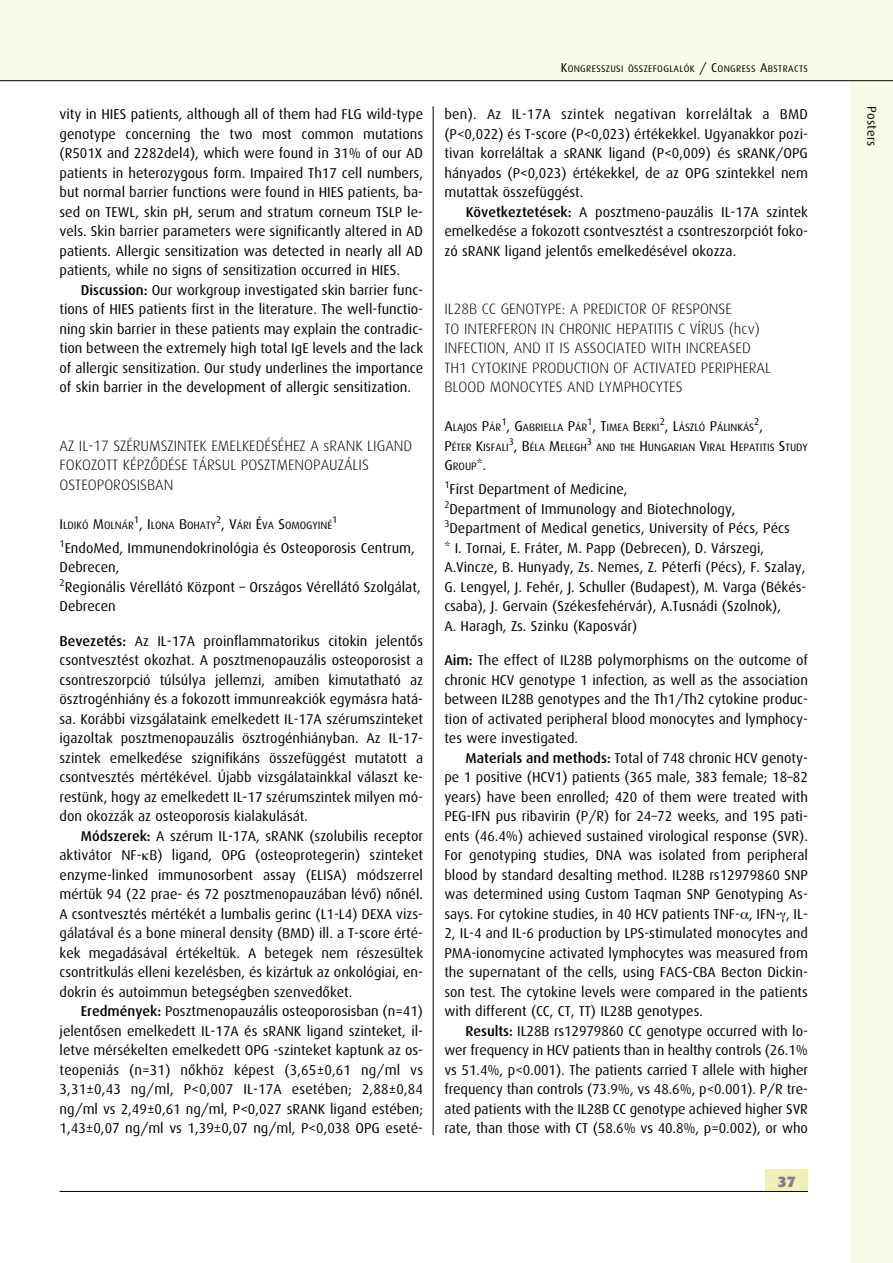
<style>
.page{position:relative;width:893px;height:1263px;background:#fff}
.page>*{position:absolute;margin:0;border:0;box-sizing:border-box;transform-origin:0 0}
.t1{font:300 15px/19.5px "Dax Hu";color:#000}
.t2{font:900 15px "Dax Hu";color:#808080}
.t3{font:14.25px/19.5px "Dax Hu";color:#000;text-align:justify}
.t4{font:12.75px "Dax Hu";letter-spacing:.015em;color:#000}
.t5{font:10.65px "Dax Hu";color:#000}
.t6{font:9.75px "Dax Hu";color:#000}
.t7{font:9.6px "Dax Hu";letter-spacing:.035em;color:#000}
.s1{font-weight:500}
.s2{font-size:14.25px}
.s3{font-size:12.75px}
</style>
<div class="page">
<div style="left:850px;top:0;width:43px;height:1263px;background:#fafaea"></div>
<div style="left:0;top:0;width:893px;height:81px;background:#fafaea"></div>
<hr style="left:0;top:80px;width:893px;height:1px;background:#000">
<hr style="left:60px;top:1191px;width:748px;height:1px;background:#000">
<div style="left:765px;top:1169px;width:43px;height:22px;background:#f0efba"></div>
<hr style="left:433px;top:106px;width:1px;height:1029px;background:#000">
<p class="t3" style="left:60px;top:105px;width:365px">vity in HIES patients, although all of them had FLG wild-type genotype concerning the two most common mutations (R501X and 2282del4), which were found in 31% of our AD patients in heterozygous form. Impaired Th17 cell numbers, but normal barrier functions were found in HIES patients, ba&shy;sed on TEWL, skin pH, serum and stratum corneum TSLP le&shy;vels. Skin barrier parameters were significantly altered in AD patients. Allergic sensitization was detected in nearly all AD patients, while no signs of sensitization occurred in HIES.</p>
<p class="t3" style="left:60px;top:281px;width:365px;text-indent:21px"><span class="s1">Discussion:</span> Our workgroup investigated skin barrier func&shy;tions of HIES patients first in the literature. The well-functio&shy;ning skin barrier in these patients may explain the contradic&shy;tion between the extremely high total IgE levels and the lack of allergic sensitization. Our study underlines the importance of skin barrier in the development of allergic sensitization.</p>
<p class="t1" style="left:60px;top:437px;width:354px">AZ IL-17 SZÉRUMSZINTEK EMELKEDÉSÉHEZ A sRANK LIGAND<br>FOKOZOTT KÉPZÔDÉSE TÁRSUL POSZTMENOPAUZÁLIS<br>OSTEOPOROSISBAN</p>
<p class="t5" style="left:60px;top:520px;width:274px"><span class="s2">I</span>LDIKÓ <span class="s2">M</span>OLNÁR<sup>1</sup><span class="s2">, I</span>LONA <span class="s2">B</span>OHATY<sup>2</sup><span class="s2">, V</span>ÁRI <span class="s2">É</span>VA <span class="s2">S</span>OMOGYINÉ</p>
<p class="t6" style="left:332px;top:515px;width:7px">1</p>
<p class="t3" style="left:60px;top:539px;width:363px;text-align:left"><sup>1</sup>EndoMed, Immunendokrinológia és Osteoporosis Centrum, Debrecen,<br><sup>2</sup>Regionális Vérellátó Központ – Országos Vérellátó Szolgálat, Debrecen</p>
<p class="t3" style="left:60px;top:632px;width:365px"><span class="s1">Bevezetés:</span> Az IL-17A proinflammatorikus citokin jelentôs csontvesztést okozhat. A posztmenopauzális osteoporosist a csontreszorpció túlsúlya jellemzi, amiben kimutatható az ösztrogénhiány és a fokozott immunreakciók egymásra hatá&shy;sa. Korábbi vizsgálataink emelkedett IL-17A szérumszinteket igazoltak posztmenopauzális ösztrogénhiányban. Az IL-17- szintek emelkedése szignifikáns összefüggést mutatott a csontvesztés mértékével. Újabb vizsgálatainkkal választ ke&shy;restünk, hogy az emelkedett IL-17 szérumszintek milyen mó&shy;don okozzák az osteoporosis kialakulását.</p>
<p class="t3" style="left:60px;top:827px;width:365px;text-indent:21px"><span class="s1">Módszerek:</span> A szérum IL-17A, sRANK (szolubilis receptor aktivátor NF- B) ligand, OPG (osteoprotegerin) szinteket enzyme-linked immunosorbent assay (ELISA) módszerrel mértük 94 (22 prae- és 72 posztmenopauzában lévô) nônél.<br>A csontvesztés mértékét a lumbalis gerinc (L1-L4) DEXA vizs&shy;gálatával és a bone mineral density (BMD) ill. a T-score érté&shy;kek megadásával értékeltük. A betegek nem részesültek csontritkulás elleni kezelésben, és kizártuk az onkológiai, en&shy;dokrin és autoimmun betegségben szenvedôket.</p>
<p class="t3" style="left:60px;top:1002px;width:365px;text-indent:21px"><span class="s1">Eredmények:</span> Posztmenopauzális osteoporosisban (n=41) jelentôsen emelkedett IL-17A és sRANK ligand szinteket, il&shy;letve mérsékelten emelkedett OPG -szinteket kaptunk az os&shy;teopeniás (n=31) nôkhöz képest (3,65±0,61 ng/ml vs 3,31±0,43 ng/ml, P&lt;0,007 IL-17A esetében; 2,88±0,84 ng/ml vs 2,49±0,61 ng/ml, P&lt;0,027 sRANK ligand estében; 1,43±0,07 ng/ml vs 1,39±0,07 ng/ml, P&lt;0,038 OPG eseté-</p>
<p class="t7" style="left:561px;top:65px;width:249px"><span class="s3">K</span>ONGRESSZUSI ÖSSZEFOGLALÓK <span class="s3">/ C</span>ONGRESS <span class="s3">A</span>BSTRACTS</p>
<p class="t3" style="left:444px;top:105px;width:365px">ben). Az IL-17A szintek negativan korreláltak a BMD (P&lt;0,022) és T-score (P&lt;0,023) értékekkel. Ugyanakkor pozi&shy;tivan korreláltak a sRANK ligand (P&lt;0,009) és sRANK/OPG hányados (P&lt;0,023) értékekkel, de az OPG szintekkel nem mutattak összefüggést.</p>
<p class="t3" style="left:444px;top:203px;width:365px;text-indent:21px"><span class="s1">Következtetések:</span> A posztmeno-pauzális IL-17A szintek emelkedése a fokozott csontvesztést a csontreszorpciót foko&shy;zó sRANK ligand jelentôs emelkedésével okozza.</p>
<p class="t1" style="left:444px;top:301px;width:328px">IL28B CC GENOTYPE: A PREDICTOR OF RESPONSE<br>TO INTERFERON IN CHRONIC HEPATITIS C VÍRUS (hcv)<br>INFECTION, AND IT IS ASSOCIATED WITH INCREASED TH1 CYTOKINE PRODUCTION OF ACTIVATED PERIPHERAL BLOOD MONOCYTES AND LYMPHOCYTES</p>
<p class="t5" style="left:444px;top:423px;width:311px"><span class="s2">A</span>LAJOS <span class="s2">P</span>ÁR<sup>1</sup><span class="s2">, G</span>ABRIELLA <span class="s2">P</span>ÁR<sup>1</sup><span class="s2">, T</span>IMEA <span class="s2">B</span>ERKI<sup>2</sup><span class="s2">, L</span>ÁSZLÓ <span class="s2">P</span>ÁLINKÁS</p>
<p class="t6" style="left:754px;top:417px;width:10px">2<span class="s2">,</span></p>
<p class="t5" style="left:444px;top:442px;width:144px"><span class="s2">P</span>ÉTER <span class="s2">K</span>ISFALI<sup>3</sup><span class="s2">, B</span>ÉLA <span class="s2">M</span>ELEGH</p>
<p class="t6" style="left:587px;top:437px;width:7px">3</p>
<p class="t5" style="left:596px;top:442px;width:213px">AND THE <span class="s2">H</span>UNGARIAN <span class="s2">V</span>IRAL <span class="s2">H</span>EPATITIS <span class="s2">S</span>TUDY</p>
<p class="t5" style="left:444px;top:462px;width:44px"><span class="s2">G</span>ROUP<span class="s2">*.</span></p>
<p class="t3" style="left:444px;top:480px;width:364px;text-align:left"><sup>1</sup>First Department of Medicine,<br><sup>2</sup>Department of Immunology and Biotechnology, <sup>3</sup>Department of Medical genetics, University of Pécs, Pécs<br>* I. Tornai, E. Fráter, M. Papp (Debrecen), D. Várszegi, A.Vincze, B. Hunyady, Zs. Nemes, Z. Péterfi (Pécs), F. Szalay, G. Lengyel, J. Fehér, J. Schuller (Budapest), M. Varga (Békés&shy;csaba), J. Gervain (Székesfehérvár), A.Tusnádi (Szolnok),<br>A. Haragh, Zs. Szinku (Kaposvár)</p>
<p class="t3" style="left:444px;top:651px;width:365px"><span class="s1">Aim:</span> The effect of IL28B polymorphisms on the outcome of chronic HCV genotype 1 infection, as well as the association between IL28B genotypes and the Th1/Th2 cytokine produc&shy;tion of activated peripheral blood monocytes and lymphocy&shy;tes were investigated.</p>
<p class="t3" style="left:444px;top:749px;width:365px;text-indent:21px"><span class="s1">Materials and methods:</span> Total of 748 chronic HCV genoty&shy;pe 1 positive (HCV1) patients (365 male, 383 female; 18–82 years) have been enrolled; 420 of them were treated with PEG-IFN pus ribavirin (P/R) for 24–72 weeks, and 195 pati&shy;ents (46.4%) achieved sustained virological response (SVR).<br>For genotyping studies, DNA was isolated from peripheral blood by standard desalting method. IL28B rs12979860 SNP was determined using Custom Taqman SNP Genotyping As&shy;says. For cytokine studies, in 40 HCV patients TNF- , IFN- , IL-2, IL-4 and IL-6 production by LPS-stimulated monocytes and PMA-ionomycine activated lymphocytes was measured from the supernatant of the cells, using FACS-CBA Becton Dickin&shy;son test. The cytokine levels were compared in the patients with different (CC, CT, TT) IL28B genotypes.</p>
<p class="t3" style="left:444px;top:1022px;width:365px;text-indent:21px"><span class="s1">Results:</span> IL28B rs12979860 CC genotype occurred with lo&shy;wer frequency in HCV patients than in healthy controls (26.1% vs 51.4%, p&lt;0.001). The patients carried T allele with higher frequency than controls (73.9%, vs 48.6%, p&lt;0.001). P/R tre&shy;ated patients with the IL28B CC genotype achieved higher SVR rate, than those with CT (58.6% vs 40.8%, p=0.002), or who</p>
<p class="t2" style="left:778px;top:1175px;width:19px">37</p>
<p class="t4" style="left:878px;top:106px;width:41px;rotate:90deg">Posters</p>
</div>
